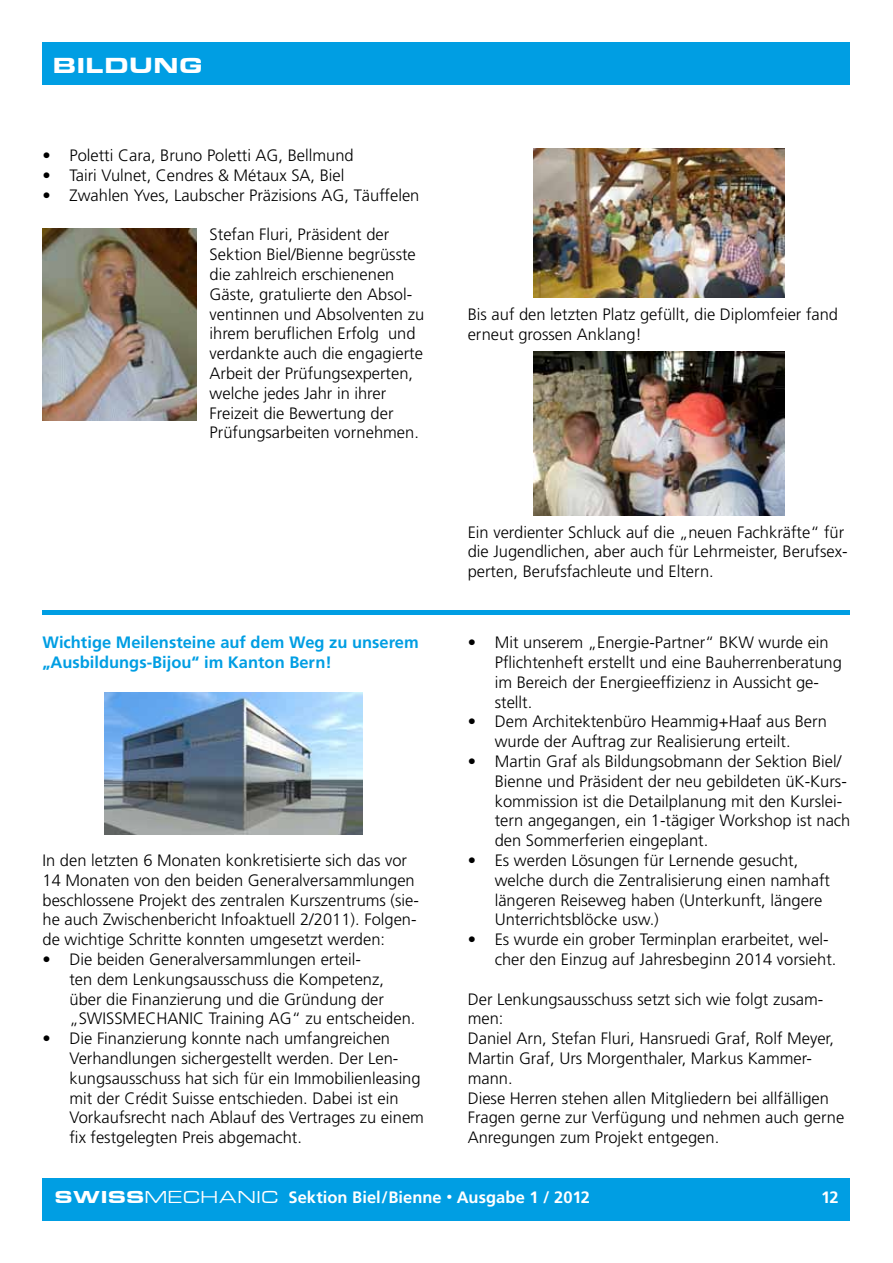
<style>
.page{position:relative;width:893px;height:1263px;background:#fff}
.page>*{position:absolute;margin:0;border:0;box-sizing:border-box;transform-origin:0 0}
.t1{font:700 22.5px "Eurostile MN Extended";letter-spacing:.06em;color:#fff;scale:1.05 1}
.t2{font:300 16.5px/19.8px "Frutiger";color:#000}
.t3{font:700 16.5px/19.8px "Frutiger";color:#009ee3}
.t4{font:700 16.5px "Frutiger";color:#fff}
.s1{font-family:"Eurostile MN Extended";font-size:18px}
.s2{font-family:"Eurostile MN Extended";font-weight:400;font-size:18px}
.s3{font-size:12px}
</style>
<div class="page">
<div style="left:43px;top:1178px;width:807px;height:42px;background:#009ee3"></div>
<div style="left:43px;top:43px;width:807px;height:42px;background:#009ee3"></div>
<hr style="left:43px;top:610px;width:807px;height:4px;background:#009ee3">
<img style="left:105px;top:692px;width:258px;height:142px">
<img style="left:43px;top:228px;width:154px;height:193px">
<img style="left:534px;top:149px;width:250px;height:149px">
<img style="left:534px;top:352px;width:251px;height:164px">
<h1 class="t1" style="left:53px;top:53px;width:143px">BILDUNG</h1>
<p class="t2" style="left:42px;top:146px;width:313px">• Poletti Cara, Bruno Poletti AG, Bellmund</p>
<p class="t2" style="left:42px;top:166px;width:304px">• Tairi Vulnet, Cendres &amp; Métaux SA, Biel</p>
<p class="t2" style="left:42px;top:185px;width:378px">• Zwahlen Yves, Laubscher Präzisions AG, Täuffelen</p>
<p class="t2" style="left:210px;top:225px;width:216px">Stefan Fluri, Präsident der<br>Sektion Biel/Bienne begrüsste die zahlreich erschienenen<br>Gäste, gratulierte den Absol&shy;ventinnen und Absolventen zu ihrem beruflichen Erfolg und verdankte auch die engagierte<br>Arbeit der Prüfungsexperten, welche jedes Jahr in ihrer<br>Freizeit die Bewertung der<br>Prüfungsarbeiten vornehmen.</p>
<p class="t3" style="left:42px;top:632px;width:378px">Wichtige Meilensteine auf dem Weg zu unserem „Ausbildungs-Bijou“ im Kanton Bern!</p>
<p class="t2" style="left:42px;top:850px;width:378px">In den letzten 6 Monaten konkretisierte sich das vor 14 Monaten von den beiden Generalversammlungen beschlossene Projekt des zentralen Kurszentrums (sie&shy;he auch Zwischenbericht Infoaktuell 2/2011). Folgen&shy;de wichtige Schritte konnten umgesetzt werden:</p>
<p class="t2" style="left:69px;top:949px;width:347px;text-indent:-27px">• Die beiden Generalversammlungen erteil-<br>ten dem Lenkungsausschuss die Kompetenz, über die Finanzierung und die Gründung der „SWISSMECHANIC Training AG“ zu entscheiden.</p>
<p class="t2" style="left:69px;top:1029px;width:356px;text-indent:-27px">• Die Finanzierung konnte nach umfangreichen Verhandlungen sichergestellt werden. Der Len&shy;kungsausschuss hat sich für ein Immobilienleasing mit der Crédit Suisse entschieden. Dabei ist ein Vorkaufsrecht nach Ablauf des Vertrages zu einem fix festgelegten Preis abgemacht.</p>
<p class="t2" style="left:468px;top:304px;width:372px">Bis auf den letzten Platz gefüllt, die Diplomfeier fand erneut grossen Anklang!</p>
<p class="t2" style="left:468px;top:522px;width:381px">Ein verdienter Schluck auf die „neuen Fachkräfte“ für die Jugendlichen, aber auch für Lehrmeister, Berufsex&shy;perten, Berufsfachleute und Eltern.</p>
<p class="t2" style="left:495px;top:633px;width:349px;text-indent:-27px">• Mit unserem „Energie-Partner“ BKW wurde ein Pflichtenheft erstellt und eine Bauherrenberatung im Bereich der Energieeffizienz in Aussicht ge&shy;stellt.</p>
<p class="t2" style="left:468px;top:712px;width:361px;text-align:center">• Dem Architektenbüro Heammig+Haaf aus Bern wurde der Auftrag zur Realisierung erteilt.</p>
<p class="t2" style="left:495px;top:751px;width:357px;text-indent:-27px">• Martin Graf als Bildungsobmann der Sektion Biel/ Bienne und Präsident der neu gebildeten üK-Kurs&shy;kommission ist die Detailplanung mit den Kurslei&shy;tern angegangen, ein 1-tägiger Workshop ist nach den Sommerferien eingeplant.</p>
<p class="t2" style="left:495px;top:850px;width:337px;text-indent:-27px">• Es werden Lösungen für Lernende gesucht, welche durch die Zentralisierung einen namhaft längeren Reiseweg haben (Unterkunft, längere Unterrichtsblöcke usw.)</p>
<p class="t2" style="left:495px;top:930px;width:343px;text-indent:-27px">• Es wurde ein grober Terminplan erarbeitet, wel&shy;cher den Einzug auf Jahresbeginn 2014 vorsieht.</p>
<p class="t2" style="left:468px;top:989px;width:378px">Der Lenkungsausschuss setzt sich wie folgt zusam&shy;men:<br>Daniel Arn, Stefan Fluri, Hansruedi Graf, Rolf Meyer, Martin Graf, Urs Morgenthaler, Markus Kammer&shy;mann.<br>Diese Herren stehen allen Mitgliedern bei allfälligen Fragen gerne zur Verfügung und nehmen auch gerne Anregungen zum Projekt entgegen.</p>
<p class="t4" style="left:55px;top:1187px;width:536px"><span class="s1">SWISS</span><span class="s2">MECHANIC</span> Sektion Biel/Bienne <span class="s3">•</span> Ausgabe 1 / 2012</p>
<p class="t4" style="left:821px;top:1188px;width:19px">12</p>
</div>
